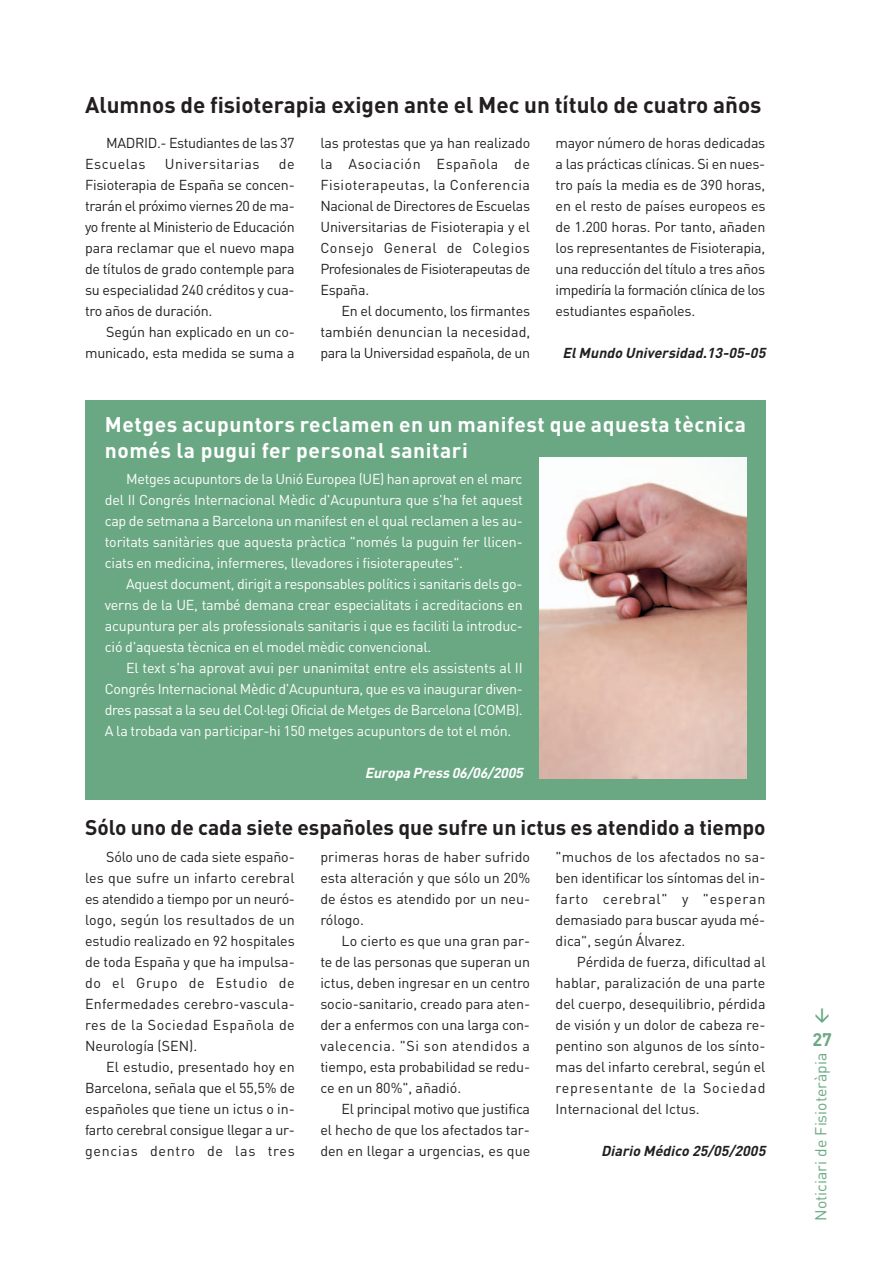
<style>
.page{position:relative;width:893px;height:1263px;background:#fff}
.page>*{position:absolute;margin:0;border:0;box-sizing:border-box;transform-origin:0 0}
.t1{font:700 22.5px "DIN";color:#231f20}
.t2{font:700 21px/25.2px "DIN";letter-spacing:.025em;color:#fff}
.t3{font:700 21px "DIN";color:#231f20}
.t4{font:700 18px "DIN";color:#6aa883}
.t5{font:15.75px "DIN";color:#6aa883}
.t6{font:14.25px/21px "DIN";letter-spacing:-.01em;color:#231f20;text-align:justify}
.t7{font:14.25px/21px "DIN";letter-spacing:-.015em;color:#fff;text-align:justify}
.t8{font:italic 700 14.25px "DIN";color:#231f20}
.t9{font:italic 700 14.25px "DIN";color:#fff}
.t10{font:14.25px "DIN";letter-spacing:.035em;color:#231f20}
</style>
<div class="page">
<div style="left:85px;top:400px;width:680px;height:399px;background:#6aa883"></div>
<img style="left:539px;top:457px;width:207px;height:321px">
<h1 class="t1" style="left:85px;top:92px;width:678px">Alumnos de fisioterapia exigen ante el Mec un título de cuatro años</h1>
<p class="t6" style="left:85px;top:133px;width:211px;text-indent:21px">MADRID.- Estudiantes de las 37<br>Escuelas</p>
<p class="t6" style="left:556px;top:133px;width:211px">mayor número de horas dedicadas a las prácticas clínicas. Si en nues&shy;tro país la media es de 390 horas, en el resto de países europeos es de 1.200 horas. Por tanto, añaden los representantes de Fisioterapia, una reducción del título a tres años impediría la formación clínica de los estudiantes españoles.</p>
<p class="t8" style="left:562px;top:345px;width:208px">ElMundo Universidad.13-05-05</p>
<p class="t6" style="left:320px;top:133px;width:211px">las protestas que ya han realizado la Asociación Española de Fisioterapeutas, la Conferencia Nacional de Directores de Escuelas Universitarias de Fisioterapia y el Consejo General de Colegios Profesionales de Fisioterapeutas de España.</p>
<p class="t6" style="left:320px;top:301px;width:211px;text-indent:21px">En el documento, los firmantes también denuncian la necesidad, para la Universidad española, de un</p>
<p class="t10" style="left:165px;top:156px;width:96px">Universitarias</p>
<p class="t6" style="left:85px;top:154px;width:211px;text-indent:194px">de Fisioterapia de España se concen&shy;trarán el próximo viernes 20 de ma&shy;yo frente al Ministerio de Educación para reclamar que el nuevo mapa de títulos de grado contemple para su especialidad 240 créditos y cua&shy;tro años de duración.</p>
<p class="t6" style="left:85px;top:322px;width:211px;text-align:right">Según han explicado en un co&shy;municado, esta medida se suma a</p>
<h2 class="t2" style="left:105px;top:412px;width:643px">Metges acupuntors reclamen en un manifest que aquesta tècnica només la pugui fer personal sanitari</h2>
<p class="t7" style="left:105px;top:469px;width:419px;text-indent:21px">Metges acupuntors de la Unió Europea (UE) han aprovat en el marc del II Congrés Internacional Mèdic d'Acupuntura que s'ha fet aquest cap de setmana a Barcelona un manifest en el qual reclamen a les au&shy;toritats sanitàries que aquesta pràctica "només la puguin fer llicen&shy;ciats en medicina, infermeres, llevadores i fisioterapeutes".</p>
<p class="t7" style="left:105px;top:574px;width:420px;text-indent:21px">Aquest document, dirigit a responsables polítics i sanitaris dels go&shy;verns de la UE, també demana crear especialitats i acreditacions en acupuntura per als professionals sanitaris i que es faciliti la introduc&shy;ció d'aquesta tècnica en el model mèdic convencional.</p>
<p class="t7" style="left:105px;top:658px;width:420px;text-indent:21px">El text s'ha aprovat avui per unanimitat entre els assistents al II Congrés Internacional Mèdic d'Acupuntura, que es va inaugurar diven&shy;dres passat a la seu del Col·legi Oficial de Metges de Barcelona (COMB).<br>A la trobada van participar-hi 150 metges acupuntors de tot el món.</p>
<p class="t9" style="left:365px;top:765px;width:163px">Europa Press 06/06/2005</p>
<h2 class="t3" style="left:85px;top:816px;width:682px">Sólo uno de cada siete españoles que sufre un ictus es atendido a tiempo</h2>
<p class="t6" style="left:85px;top:847px;width:211px;text-indent:21px">Sólo uno de cada siete españo&shy;les que sufre un infarto cerebral es atendido a tiempo por un neuró&shy;logo, según los resultados de un estudio realizado en 92 hospitales de toda España y que ha impulsa&shy;do el Grupo de Estudio de Enfermedades cerebro-vascula&shy;res de la Sociedad Española de Neurología (SEN).</p>
<p class="t6" style="left:85px;top:1057px;width:211px;text-indent:21px">El estudio, presentado hoy en Barcelona, señala que el 55,5% de españoles que tiene un ictus o in&shy;farto cerebral consigue llegar a ur&shy;gencias dentro de las tres</p>
<p class="t6" style="left:556px;top:847px;width:211px">"muchos de los afectados no sa&shy;ben identificar los síntomas del in&shy;farto cerebral" y "esperan demasiado para buscar ayuda mé&shy;dica", según Álvarez.</p>
<p class="t6" style="left:556px;top:952px;width:211px;text-indent:21px">Pérdida de fuerza, dificultad al hablar, paralización de una parte del cuerpo, desequilibrio, pérdida de visión y un dolor de cabeza re&shy;pentino son algunos de los sínto&shy;mas del infarto cerebral, según el representante de la Sociedad Internacional del Ictus.</p>
<p class="t8" style="left:601px;top:1143px;width:169px">Diario Médico 25/05/2005</p>
<p class="t6" style="left:320px;top:847px;width:211px">primeras horas de haber sufrido esta alteración y que sólo un 20% de éstos es atendido por un neu&shy;rólogo.</p>
<p class="t6" style="left:320px;top:931px;width:211px;text-indent:21px">Lo cierto es que una gran par&shy;te de las personas que superan un ictus, deben ingresar en un centro socio-sanitario, creado para aten&shy;der a enfermos con una larga con&shy;valecencia. "Si son atendidos a tiempo, esta probabilidad se redu&shy;ce en un 80%", añadió.</p>
<p class="t6" style="left:320px;top:1099px;width:211px;text-indent:21px">El principal motivo que justifica el hecho de que los afectados tar&shy;den en llegar a urgencias, es que</p>
<p class="t4" style="left:812px;top:1029px;width:21px">27</p>
<p class="t5" style="left:812px;top:1221px;width:169px;rotate:-90deg">Noticiari de Fisioteràpia</p>
</div>
